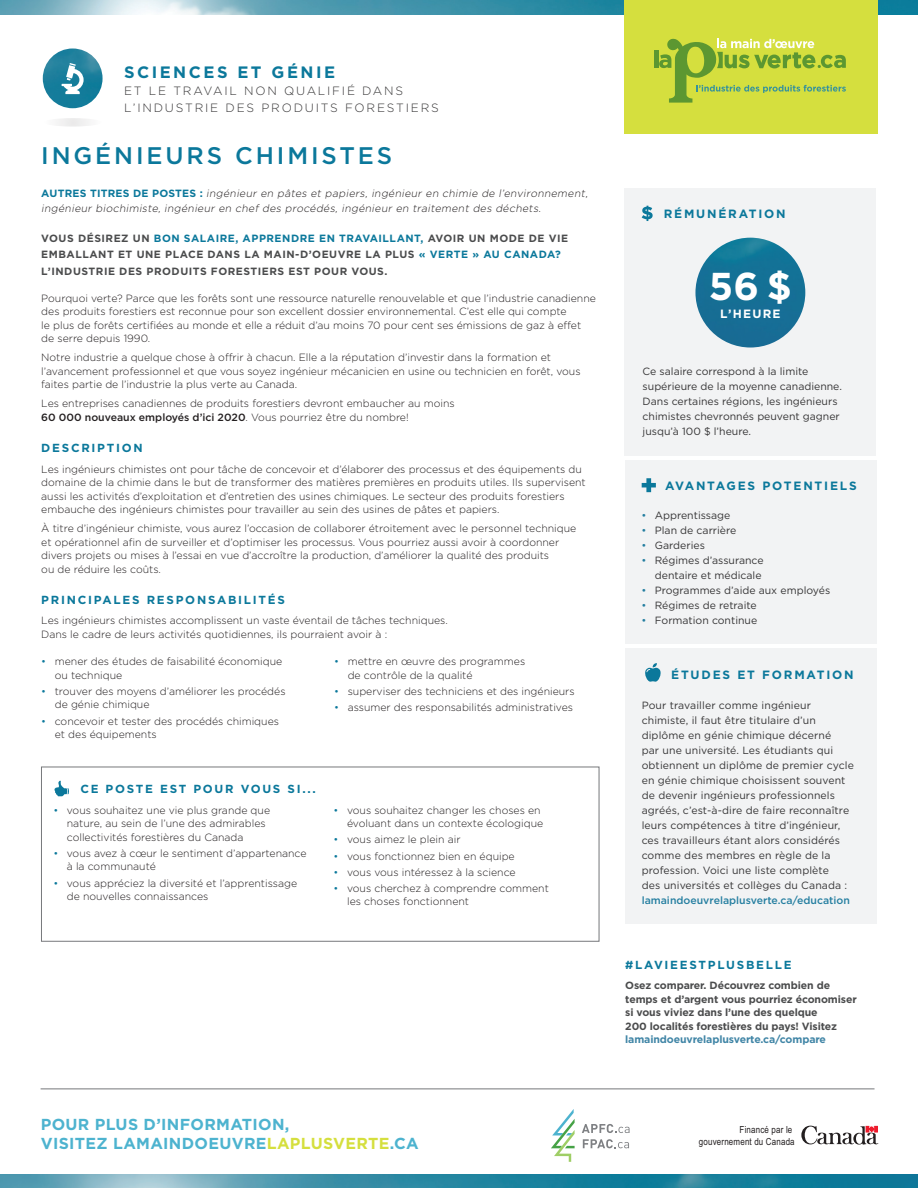
<style>
.page{position:relative;width:918px;height:1188px;background:#fff}
.page>*{position:absolute;margin:0;border:0;box-sizing:border-box;transform-origin:0 0}
.Rate{font:700 38.85px "Gotham";color:#fff}
.Title_of_Job{font:500 24px "Gotham";letter-spacing:.12em;color:#0b789b}
.Section{font:700 16.5px "Gotham";letter-spacing:.15em;color:#0b789b}
.t1{font:700 15.9px/19px "Gotham";letter-spacing:.02em;color:#4db3cf}
.Section___Sub{font:300 12px/16.5px "Gotham";letter-spacing:.15em;color:#363536}
.Sidebar_Titles{font:700 12px "Gotham";letter-spacing:.15em;color:#0b789b}
.Per_Hour{font:700 12px "Gotham";letter-spacing:.1em;color:#fff}
.Sub___Level_One{font:700 11.7px "Gotham";letter-spacing:.15em;color:#0b789b}
.Body_Copy{font:300 10.5px/13.5px "Gotham";color:#231f20}
.side_bar_body{font:10.5px/15px "Gotham";letter-spacing:.005em;color:#363536}
.Body_Copy-2{font:700 10.5px/13.5px "Gotham";letter-spacing:-.01em;color:#4b4c4d}
.Intro{font:700 10.5px/16.5px "Gotham";letter-spacing:.05em;color:#4b4c4d}
.Other_Job_titles_par{font:italic 300 10.5px/15px "Gotham";color:#231f20}
.t2{font:9.75px/11.7px "Arial Narrow";letter-spacing:.015em;color:#231f20;text-align:right}
.s1{font-weight:700;font-style:normal;color:#0b789b}
.s2{color:#0b789b}
.s3{font-weight:500}
.s4{color:#247ea0}
.s5{font-weight:500;color:#247ea0}
.s6{color:#4085a6}
.s7{color:#d5df3e}
</style>
<div class="page">
<div style="left:625px;top:460px;width:252px;height:184px;background:#f2f3f4"></div>
<div style="left:625px;top:189px;width:251px;height:267px;background:#f2f3f4"></div>
<div style="left:625px;top:648px;width:252px;height:275px;background:#f2f3f4"></div>
<svg style="left:645px;top:663px;width:16px;height:19px"></svg>
<img style="left:0;top:0;width:918px;height:14px">
<img style="left:0;top:1174px;width:918px;height:14px">
<svg style="left:642px;top:206px;width:11px;height:15px"></svg>
<svg style="left:642px;top:478px;width:14px;height:14px"></svg>
<img style="left:695px;top:238px;width:110px;height:110px;border-radius:55px">
<svg style="left:54px;top:781px;width:15px;height:15px"></svg>
<img style="left:43px;top:48px;width:60px;height:60px;border-radius:30px">
<div style="left:43px;top:118px;width:60px;height:9px;background:#f3f3f3;border-radius:50%"></div>
<svg style="left:62px;top:63px;width:22px;height:31px"></svg>
<hr style="left:41px;top:1089px;width:834px;height:1px;background:#76787b">
<div style="left:624px;top:0;width:253px;height:134px;background:#d5df3e"></div>
<hr style="left:654px;top:50px;width:4px;height:18px;background:#5c9731">
<svg style="left:659px;top:39px;width:187px;height:64px"></svg>
<svg style="left:551px;top:1109px;width:24px;height:53px"></svg>
<svg style="left:583px;top:1139px;width:46px;height:9px"></svg>
<svg style="left:582px;top:1124px;width:48px;height:9px"></svg>
<svg style="left:801px;top:1126px;width:77px;height:19px"></svg>
<p class="Section" style="left:124px;top:62px;width:213px">SCIENCES ET GÉNIE</p>
<p class="Section___Sub" style="left:124px;top:82px;width:316px">ET LE TRAVAIL NON QUALIFIÉ DANS<br>L’INDUSTRIE DES PRODUITS FORESTIERS</p>
<p class="Title_of_Job" style="left:41px;top:140px;width:352px">INGÉNIEURS CHIMISTES</p>
<p class="Other_Job_titles_par" style="left:41px;top:185px;width:550px"><span class="s1">AU T R ES T I T R ES D E POST ES :</span> ingénieur en pâtes et papiers, ingénieur en chimie de l’environnement, ingénieur biochimiste, ingénieur en chef des procédés, ingénieur en traitement des déchets.</p>
<p class="Intro" style="left:41px;top:230px;width:528px">VOUS DÉSIREZ UN <span class="s2">BON SALAIRE, APPRENDRE EN TRAVAILLANT,</span> AVOIR UN MODE DE VIE<br>EMBALLANT ET UNE PLACE DANS LA MAIN-D’OEUVRE LA PLUS <span class="s2">« VERTE » AU CANADA?<br></span>L’INDUSTRIE DES PRODUITS FORESTIERS EST POUR VOUS.</p>
<p class="Body_Copy" style="left:41px;top:291px;width:556px">Pourquoi verte? Parce que les forêts sont une ressource naturelle renouvelable et que l’industrie canadienne des produits forestiers est reconnue pour son excellent dossier environnemental. C’est elle qui compte<br>le plus de forêts certifiées au monde et elle a réduit d’au moins 70 pour cent ses émissions de gaz à effet de serre depuis 1990.</p>
<p class="Body_Copy" style="left:41px;top:351px;width:541px">Notre industrie a quelque chose à offrir à chacun. Elle a la réputation d’investir dans la formation et l’avancement professionnel et que vous soyez ingénieur mécanicien en usine ou technicien en forêt, vous faites partie de l’industrie la plus verte au Canada.</p>
<p class="Body_Copy" style="left:41px;top:397px;width:415px">Les entreprises canadiennes de produits forestiers devront embaucher au moins<br><span class="s3">60 000 nouveaux employés d’ici 2020</span>. Vous pourriez être du nombre!</p>
<p class="Sub___Level_One" style="left:41px;top:441px;width:103px">DESCRIPTION</p>
<p class="Body_Copy" style="left:41px;top:462px;width:546px">Les ingénieurs chimistes ont pour tâche de concevoir et d’élaborer des processus et des équipements du domaine de la chimie dans le but de transformer des matières premières en produits utiles. Ils supervisent aussi les activités d’exploitation et d’entretien des usines chimiques. Le secteur des produits forestiers embauche des ingénieurs chimistes pour travailler au sein des usines de pâtes et papiers.</p>
<p class="Body_Copy" style="left:41px;top:521px;width:537px">À titre d’ingénieur chimiste, vous aurez l’occasion de collaborer étroitement avec le personnel technique et opérationnel afin de surveiller et d’optimiser les processus. Vous pourriez aussi avoir à coordonner divers projets ou mises à l’essai en vue d’accroître la production, d’améliorer la qualité des produits<br>ou de réduire les coûts.</p>
<p class="Sub___Level_One" style="left:41px;top:592px;width:245px">PRINCIPALES RESPONSABILITÉS</p>
<p class="Body_Copy" style="left:41px;top:614px;width:408px">Les ingénieurs chimistes accomplissent un vaste éventail de tâches techniques.<br>Dans le cadre de leurs activités quotidiennes, ils pourraient avoir à :</p>
<p class="Body_Copy" style="left:55px;top:655px;width:229px;text-indent:-14px"><span class="s2">•</span> mener des études de faisabilité économique ou technique</p>
<p class="Body_Copy" style="left:55px;top:684px;width:232px;text-indent:-14px"><span class="s2">•</span> trouver des moyens d’améliorer les procédés de génie chimique</p>
<p class="Body_Copy" style="left:55px;top:714px;width:226px;text-indent:-14px"><span class="s2">•</span> concevoir et tester des procédés chimiques et des équipements</p>
<p class="Body_Copy" style="left:348px;top:655px;width:179px;text-indent:-14px"><span class="s2">•</span> mettre en œuvre des programmes de contrôle de la qualité</p>
<p class="Body_Copy" style="left:334px;top:684px;width:242px"><span class="s2">•</span> superviser des techniciens et des ingénieurs</p>
<p class="Body_Copy" style="left:334px;top:700px;width:240px"><span class="s2">•</span> assumer des responsabilités administratives</p>
<p class="Sub___Level_One" style="left:80px;top:782px;width:237px">CE POSTE EST POUR VOUS SI...</p>
<p class="Body_Copy" style="left:67px;top:803px;width:205px;text-indent:-14px"><span class="s2">•</span> vous souhaitez une vie plus grande que nature, au sein de l’une des admirables collectivités forestières du Canada</p>
<p class="Body_Copy" style="left:67px;top:846px;width:241px;text-indent:-14px"><span class="s2">•</span> vous avez à cœur le sentiment d’appartenance à la communauté</p>
<p class="Body_Copy" style="left:67px;top:876px;width:232px;text-indent:-14px"><span class="s2">•</span> vous appréciez la diversité et l’apprentissage de nouvelles connaissances</p>
<p class="Body_Copy" style="left:334px;top:803px;width:211px;text-align:right"><span class="s2">•</span> vous souhaitez changer les choses en évoluant dans un contexte écologique</p>
<p class="Body_Copy" style="left:334px;top:833px;width:129px"><span class="s2">•</span> vous aimez le plein air</p>
<p class="Body_Copy" style="left:334px;top:849px;width:183px"><span class="s2">•</span> vous fonctionnez bien en équipe</p>
<p class="Body_Copy" style="left:334px;top:865px;width:184px"><span class="s2">•</span> vous vous intéressez à la science</p>
<p class="Body_Copy" style="left:347px;top:881px;width:203px;text-indent:-14px"><span class="s2">•</span> vous cherchez à comprendre comment les choses fonctionnent</p>
<p class="Sidebar_Titles" style="left:664px;top:206px;width:124px">RÉMUNÉRATION</p>
<p class="Rate" style="left:709px;top:261px;width:84px">56 $</p>
<p class="Per_Hour" style="left:720px;top:306px;width:62px">L’HEURE</p>
<p class="side_bar_body" style="left:643px;top:364px;width:201px">Ce salaire correspond à la limite supérieure de la moyenne canadienne.<br>Dans certaines régions, les ingénieurs chimistes chevronnés peuvent gagner jusqu’à 100 $ l’heure.</p>
<p class="Sidebar_Titles" style="left:665px;top:477px;width:193px">AVANTAGES POTENTIELS</p>
<p class="side_bar_body" style="left:641px;top:508px;width:91px"><span class="s4">•</span> Apprentissage</p>
<p class="side_bar_body" style="left:641px;top:523px;width:97px"><span class="s4">•</span> Plan de carrière</p>
<p class="side_bar_body" style="left:641px;top:538px;width:65px"><span class="s4">•</span> Garderies</p>
<p class="side_bar_body" style="left:641px;top:553px;width:124px;text-align:right"><span class="s4">•</span> Régimes d’assurance dentaire et médicale</p>
<p class="side_bar_body" style="left:641px;top:583px;width:190px"><span class="s4">•</span> Programmes d’aide aux employés</p>
<p class="side_bar_body" style="left:641px;top:598px;width:117px"><span class="s4">•</span> Régimes de retraite</p>
<p class="side_bar_body" style="left:641px;top:613px;width:117px"><span class="s4">•</span> Formation continue</p>
<p class="Sidebar_Titles" style="left:671px;top:667px;width:184px">ÉTUDES ET FORMATION</p>
<p class="side_bar_body" style="left:642px;top:697px;width:214px">Pour travailler comme ingénieur chimiste, il faut être titulaire d’un diplôme en génie chimique décerné<br>par une université. Les étudiants qui obtiennent un diplôme de premier cycle en génie chimique choisissent souvent de devenir ingénieurs professionnels agréés, c’est-à-dire de faire reconnaître leurs compétences à titre d’ingénieur, ces travailleurs étant alors considérés comme des membres en règle de la profession. Voici une liste complète<br>des universités et collèges du Canada : <span class="s5">lamaindoeuvrelaplusverte.ca/education</span></p>
<p class="Sub___Level_One" style="left:625px;top:957px;width:168px">#LAVIEESTPLUSBELLE</p>
<p class="Body_Copy-2" style="left:625px;top:979px;width:233px">Osez comparer. Découvrez combien de temps et d’argent vous pourriez économiser si vous viviez dans l’une des quelque<br>200 localités forestières du pays! Visitez <span class="s6">lamaindoeuvrelaplusverte.ca/compare</span></p>
<h3 class="t1" style="left:41px;top:1114px;width:379px">POUR PLUS D’INFORMATION,<br>VISITEZ LAMAINDOEUVRE<span class="s7">LAPLUSVERTE</span>.CA</h3>
<p class="t2" style="left:699px;top:1123px;width:97px">Financé par le gouvernement du Canada</p>
</div>
